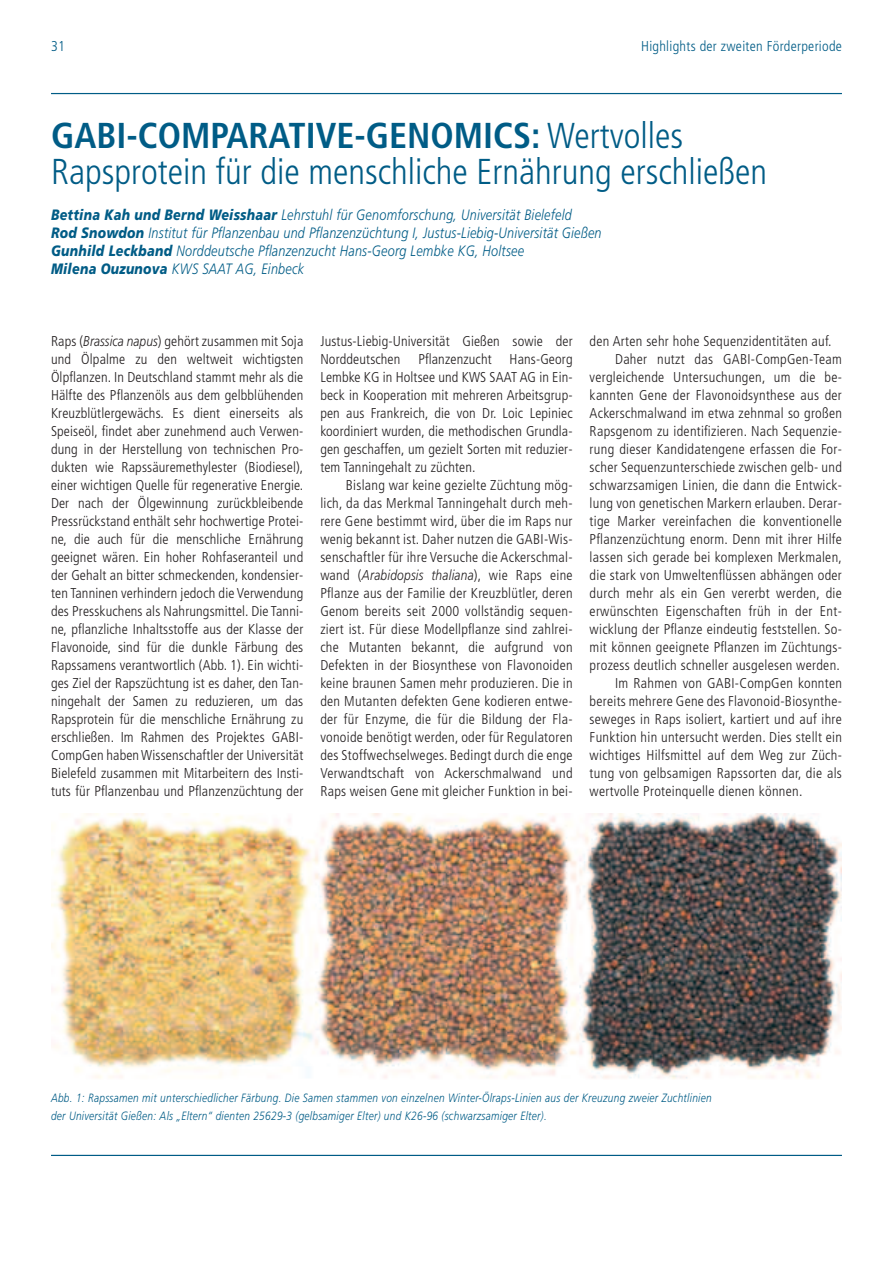
<style>
.page{position:relative;width:893px;height:1263px;background:#fff}
.page>*{position:absolute;margin:0;border:0;box-sizing:border-box;transform-origin:0 0}
.t1{font:300 condensed 36px/36px "Frutiger LT";color:#005c86}
.t2{font:italic 300 15px/18px "Frutiger LT";letter-spacing:.02em;color:#005c86;scale:.84 1}
.t3{font:300 condensed 14.25px/18px "Frutiger LT";letter-spacing:.02em;color:#231f20;text-align:justify}
.t4{font:300 condensed 14.25px "Frutiger LT";letter-spacing:.02em;color:#005c86}
.t5{font:italic 300 12px/18px "Frutiger LT";letter-spacing:.03em;color:#005c86;scale:.84 1}
.s1{font-weight:700}
.s2{font-weight:900}
.s3{font-style:italic;font-stretch:normal}
</style>
<div class="page">
<hr style="left:51px;top:93px;width:791px;height:1px;background:#005c86">
<hr style="left:51px;top:1155px;width:791px;height:1px;background:#005c86">
<img style="left:51px;top:814px;width:791px;height:265px">
<p class="t4" style="left:51px;top:40px;width:15px">31</p>
<p class="t4" style="left:641px;top:40px;width:202px">Highlights der zweiten Förderperiode</p>
<h1 class="t1" style="left:51px;top:120px;width:718px"><span class="s1">GABI-COMPARATIVE-GENOMICS:</span> Wertvolles<br>Rapsprotein für die menschliche Ernährung erschließen</h1>
<p class="t2" style="left:51px;top:206px;width:657px"><span class="s2">Bettina Kah und Bernd Weisshaar</span> Lehrstuhl für Genomforschung, Universität Bielefeld<br><span class="s2">Rod Snowdon</span> Institut für Pflanzenbau und Pflanzenzüchtung I, Justus-Liebig-Universität Gießen <span class="s2">Gunhild Leckband</span> Norddeutsche Pflanzenzucht Hans-Georg Lembke KG, Holtsee<br><span class="s2">Milena Ouzunova</span> KWS SAAT AG, Einbeck</p>
<p class="t3" style="left:51px;top:333px;width:254px">Raps (<span class="s3">Brassica napus</span>) gehört zusammen mit Soja und Ölpalme zu den weltweit wichtigsten Ölpflanzen. In Deutschland stammt mehr als die Hälfte des Pflanzenöls aus dem gelbblühenden Kreuzblütlergewächs. Es dient einerseits als Speiseöl, findet aber zunehmend auch Verwen&shy;dung in der Herstellung von technischen Pro&shy;dukten wie Rapssäuremethylester (Biodiesel), einer wichtigen Quelle für regenerative Energie.<br>Der nach der Ölgewinnung zurückbleibende Pressrückstand enthält sehr hochwertige Protei&shy;ne, die auch für die menschliche Ernährung geeignet wären. Ein hoher Rohfaseranteil und der Gehalt an bitter schmeckenden, kondensier&shy;ten Tanninen verhindern jedoch die Verwendung des Presskuchens als Nahrungsmittel. Die Tanni&shy;ne, pflanzliche Inhaltsstoffe aus der Klasse der Flavonoide, sind für die dunkle Färbung des Rapssamens verantwortlich (Abb. 1). Ein wichti&shy;ges Ziel der Rapszüchtung ist es daher, den Tan&shy;ningehalt der Samen zu reduzieren, um das Rapsprotein für die menschliche Ernährung zu erschließen. Im Rahmen des Projektes GABI-CompGen haben Wissenschaftler der Universität Bielefeld zusammen mit Mitarbeitern des Insti&shy;tuts für Pflanzenbau und Pflanzenzüchtung der</p>
<p class="t3" style="left:320px;top:333px;width:254px">Justus-Liebig-Universität Gießen sowie der<br>Norddeutschen</p>
<p class="t3" style="left:418px;top:351px;width:75px">Pflanzenzucht</p>
<p class="t3" style="left:320px;top:351px;width:254px;text-indent:189px">Hans-Georg Lembke KG in Holtsee und KWS SAAT AG in Ein&shy;beck in Kooperation mit mehreren Arbeitsgrup&shy;pen aus Frankreich, die von Dr. Loic Lepiniec koordiniert wurden, die methodischen Grundla&shy;gen geschaffen, um gezielt Sorten mit reduzier&shy;tem Tanningehalt zu züchten.</p>
<p class="t3" style="left:320px;top:477px;width:254px;text-indent:26px">Bislang war keine gezielte Züchtung mög&shy;lich, da das Merkmal Tanningehalt durch meh&shy;rere Gene bestimmt wird, über die im Raps nur wenig bekannt ist. Daher nutzen die GABI-Wis&shy;senschaftler für ihre Versuche die Ackerschmal&shy;wand (<span class="s3">Arabidopsis thaliana</span>), wie Raps eine Pflanze aus der Familie der Kreuzblütler, deren Genom bereits seit 2000 vollständig sequen&shy;ziert ist. Für diese Modellpflanze sind zahlrei&shy;che Mutanten bekannt, die aufgrund von Defekten in der Biosynthese von Flavonoiden keine braunen Samen mehr produzieren. Die in den Mutanten defekten Gene kodieren entwe&shy;der für Enzyme, die für die Bildung der Fla&shy;vonoide benötigt werden, oder für Regulatoren des Stoffwechselweges. Bedingt durch die enge Verwandtschaft von Ackerschmalwand und Raps weisen Gene mit gleicher Funktion in bei-</p>
<p class="t3" style="left:590px;top:333px;width:243px">den Arten sehr hohe Sequenzidentitäten auf.</p>
<p class="t3" style="left:615px;top:351px;width:228px">Daher nutzt das GABI-CompGen-Team</p>
<p class="t3" style="left:590px;top:369px;width:254px">vergleichende Untersuchungen, um die be-</p>
<p class="t3" style="left:590px;top:387px;width:254px">kannten Gene der Flavonoidsynthese aus der</p>
<p class="t3" style="left:590px;top:405px;width:254px">Ackerschmalwand im etwa zehnmal so großen</p>
<p class="t3" style="left:590px;top:423px;width:254px">Rapsgenom zu identifizieren. Nach Sequenzie-</p>
<p class="t3" style="left:590px;top:441px;width:254px">rung dieser Kandidatengene erfassen die For-</p>
<p class="t3" style="left:590px;top:459px;width:254px">scher Sequenzunterschiede zwischen gelb- und</p>
<p class="t3" style="left:590px;top:477px;width:254px">schwarzsamigen Linien, die dann die Entwick-</p>
<p class="t3" style="left:590px;top:495px;width:254px">lung von genetischen Markern erlauben. Derar-</p>
<p class="t3" style="left:590px;top:513px;width:254px">tige Marker vereinfachen die konventionelle</p>
<p class="t3" style="left:590px;top:531px;width:254px">Pflanzenzüchtung enorm. Denn mit ihrer Hilfe</p>
<p class="t3" style="left:590px;top:549px;width:254px">lassen sich gerade bei komplexen Merkmalen,</p>
<p class="t3" style="left:590px;top:567px;width:254px">die stark von Umweltenflüssen abhängen oder</p>
<p class="t3" style="left:590px;top:585px;width:254px">durch mehr als ein Gen vererbt werden, die</p>
<p class="t3" style="left:590px;top:603px;width:254px">erwünschten Eigenschaften früh in der Ent-</p>
<p class="t3" style="left:590px;top:621px;width:254px">wicklung der Pflanze eindeutig feststellen. So-</p>
<p class="t3" style="left:590px;top:639px;width:254px">mit können geeignete Pflanzen im Züchtungs-</p>
<p class="t3" style="left:590px;top:657px;width:252px">prozess deutlich schneller ausgelesen werden.</p>
<p class="t3" style="left:615px;top:675px;width:228px">Im Rahmen von GABI-CompGen konnten</p>
<p class="t3" style="left:590px;top:693px;width:254px">bereits mehrere Gene des Flavonoid-Biosynthe-</p>
<p class="t3" style="left:590px;top:711px;width:254px">seweges in Raps isoliert, kartiert und auf ihre</p>
<p class="t3" style="left:590px;top:729px;width:254px">Funktion hin untersucht werden. Dies stellt ein</p>
<p class="t3" style="left:590px;top:747px;width:254px">wichtiges Hilfsmittel auf dem Weg zur Züch-</p>
<p class="t3" style="left:590px;top:765px;width:254px">tung von gelbsamigen Rapssorten dar, die als</p>
<p class="t3" style="left:590px;top:783px;width:214px">wertvolle Proteinquelle dienen können.</p>
<p class="t5" style="left:51px;top:1089px;width:788px">Abb. 1: Rapssamen mit unterschiedlicher Färbung. Die Samen stammen von einzelnen Winter-Ölraps-Linien aus der Kreuzung zweier Zuchtlinien der Universität Gießen: Als „Eltern“ dienten 25629-3 (gelbsamiger Elter) und K26-96 (schwarzsamiger Elter).</p>
</div>
